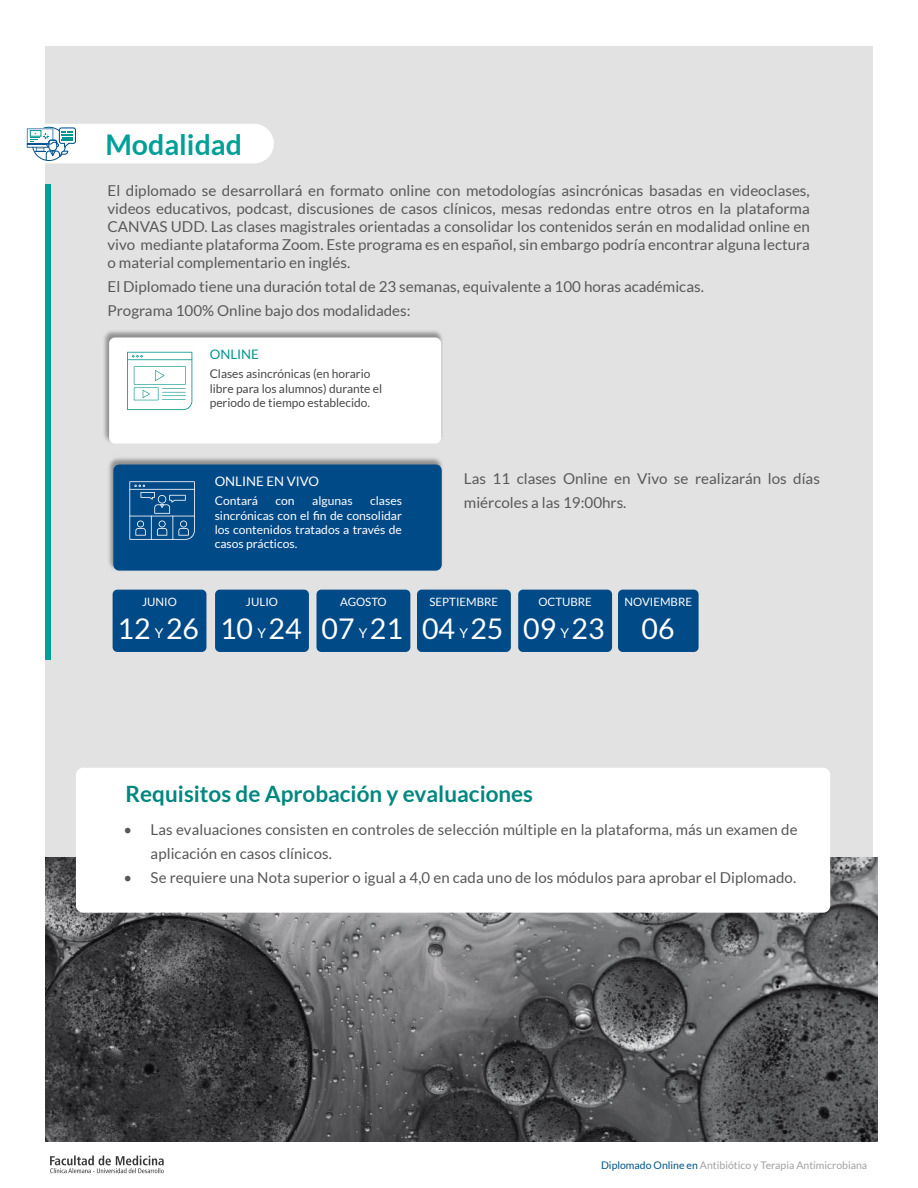
<style>
.page{position:relative;width:918px;height:1188px;background:#fff}
.page>*{position:absolute;margin:0;border:0;box-sizing:border-box;transform-origin:0 0}
.t1{font:28.5px "Lato";color:#fff}
.t2{font:700 28.5px "Lato";color:#009f98}
.t3{font:700 22.5px "Lato";color:#008780}
.t4{font:15px/18px "Lato";color:#595959}
.t5{font:15px/24px "Lato";letter-spacing:.005em;color:#575756}
.t6{font:13.05px "Lato";color:#fff}
.t7{font:13.05px "Lato";color:#009590}
.t8{font:12px/14.4px "Lato";color:#fff;text-align:justify}
.t9{font:12px/14.4px "Lato";color:#474747}
.t10{font:11.55px "Lato";color:#fff}
.t11{font:10.5px "Lato";color:#a1a1a1}
.s1{font-size:13.5px}
.s2{color:#005288}
</style>
<div class="page">
<div style="left:45px;top:46px;width:828px;height:1096px;background:#e2e2e2"></div>
<div style="left:27px;top:124px;width:247px;height:39px;background:#fff;border-radius:20px"></div>
<div style="left:45px;top:184px;width:6px;height:476px;background:#009f98"></div>
<div style="left:32px;top:127px;width:34px;height:34px;border:1px solid #005285;border-radius:50%"></div>
<svg style="left:27px;top:127px;width:49px;height:33px"></svg>
<img style="left:104px;top:331px;width:339px;height:111px">
<div style="left:109px;top:338px;width:332px;height:106px;background:#fff;border-radius:6px"></div>
<svg style="left:127px;top:352px;width:65px;height:58px"></svg>
<img style="left:109px;top:458px;width:333px;height:111px">
<div style="left:113px;top:465px;width:329px;height:106px;background:#004a87;border-radius:6px"></div>
<svg style="left:129px;top:481px;width:66px;height:59px"></svg>
<div style="left:113px;top:590px;width:93px;height:62px;background:#004a87;border-radius:5px"></div>
<div style="left:215px;top:590px;width:94px;height:62px;background:#004a87;border-radius:5px"></div>
<div style="left:317px;top:590px;width:93px;height:62px;background:#004a87;border-radius:5px"></div>
<div style="left:417px;top:590px;width:94px;height:62px;background:#004a87;border-radius:5px"></div>
<div style="left:518px;top:590px;width:94px;height:62px;background:#004a87;border-radius:5px"></div>
<div style="left:618px;top:590px;width:81px;height:62px;background:#004a87;border-radius:5px"></div>
<svg style="left:45px;top:857px;width:832px;height:285px;background:#565658"></svg>
<div style="left:76px;top:768px;width:754px;height:145px;background:#fff;border-radius:7px"></div>
<svg style="left:50px;top:1156px;width:114px;height:17px"></svg>
<h1 class="t2" style="left:105px;top:128px;width:138px">Modalidad</h1>
<p class="t4" style="left:108px;top:182px;width:704px;text-align:justify">El diplomado se desarrollará en formato online con metodologías asincrónicas basadas en videoclases, videos educativos, podcast, discusiones de casos clínicos, mesas redondas entre otros en la plataforma CANVAS UDD. Las clases magistrales orientadas a consolidar los contenidos serán en modalidad online en vivo mediante plataforma Zoom. Este programa es en español, sin embargo podría encontrar alguna lectura o material complementario en inglés.</p>
<p class="t4" style="left:108px;top:275px;width:598px;line-height:24px">El Diplomado tiene una duración total de 23 semanas, equivalente a 100 horas académicas.<br>Programa 100% Online bajo dos modalidades:</p>
<p class="t7" style="left:210px;top:347px;width:51px">ONLINE</p>
<p class="t9" style="left:210px;top:366px;width:174px">Clases asincrónicas (en horario libre para los alumnos) durante el periodo de tiempo establecido.</p>
<p class="t6" style="left:215px;top:474px;width:106px">ONLINE EN VIVO</p>
<p class="t4" style="left:464px;top:466px;width:357px;line-height:24px">Las 11 clases Online en Vivo se realizarán los días miércoles a las 19:00hrs.</p>
<p class="t8" style="left:215px;top:494px;width:189px;text-indent:155px">clases sincrónicas con el fin de consolidar los contenidos tratados a través de casos prácticos.</p>
<p class="t8" style="left:215px;top:494px;width:45px">Contará</p>
<p class="t8" style="left:276px;top:494px;width:21px">con</p>
<p class="t8" style="left:312px;top:494px;width:42px">algunas</p>
<p class="t10" style="left:142px;top:596px;width:36px">JUNIO</p>
<h1 class="t1" style="left:118px;top:613px;width:83px">12 <span class="s1">Y</span>26</h1>
<p class="t10" style="left:246px;top:596px;width:34px">JULIO</p>
<h1 class="t1" style="left:220px;top:613px;width:83px">10 <span class="s1">Y</span>24</h1>
<p class="t10" style="left:340px;top:596px;width:48px">AGOSTO</p>
<h1 class="t1" style="left:322px;top:613px;width:83px">07 <span class="s1">Y</span>21</h1>
<p class="t10" style="left:430px;top:596px;width:70px">SEPTIEMBRE</p>
<h1 class="t1" style="left:422px;top:613px;width:83px">04 <span class="s1">Y</span>25</h1>
<p class="t10" style="left:538px;top:596px;width:55px">OCTUBRE</p>
<h1 class="t1" style="left:523px;top:613px;width:83px">09 <span class="s1">Y</span>23</h1>
<p class="t10" style="left:625px;top:596px;width:69px">NOVIEMBRE</p>
<h1 class="t1" style="left:642px;top:613px;width:35px">06</h1>
<h2 class="t3" style="left:126px;top:781px;width:409px">Requisitos de Aprobación y evaluaciones</h2>
<p class="t5" style="left:151px;top:817px;width:648px;text-indent:-27px">• Las evaluaciones consisten en controles de selección múltiple en la plataforma, más un examen de aplicación en casos clínicos.</p>
<p class="t5" style="left:124px;top:865px;width:674px">• Se requiere una Nota superior o igual a 4,0 en cada uno de los módulos para aprobar el Diplomado.</p>
<p class="t11" style="left:601px;top:1160px;width:268px"><span class="s2">Diplomado Online en</span> Antibiótico y Terapia Antimicrobiana</p>
</div>
